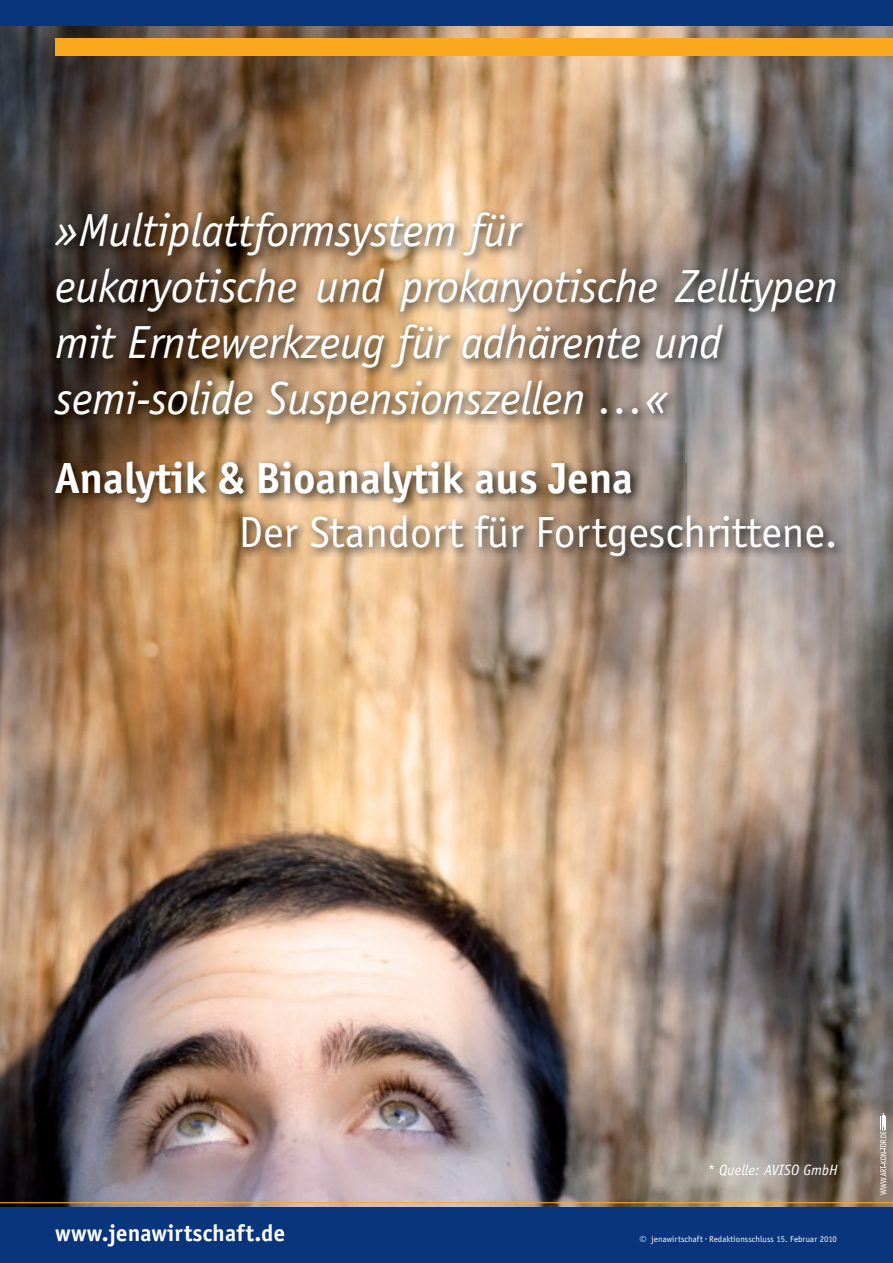
<style>
.page{position:relative;width:893px;height:1263px;background:#fff}
.page>*{position:absolute;margin:0;border:0;box-sizing:border-box;transform-origin:0 0}
.t1{font:italic 46.5px/55.8px "Officina Sans Std";letter-spacing:-.01em;color:#fff}
.t2{font:45px "Officina Sans";color:#fff}
.t3{font:700 45px "Officina Sans";color:#fff}
.t4{font:700 24px "Officina Sans";letter-spacing:.01em;color:#fff}
.t5{font:italic 15px "Officina Sans Std";color:#fff}
.t6{font:9px "Officina Sans";letter-spacing:.01em;color:#fff}
</style>
<div class="page">
<img style="left:0;top:26px;width:893px;height:1181px">
<div style="left:0;top:0;width:893px;height:26px;background:#08357c"></div>
<div style="left:55px;top:38px;width:838px;height:17px;background:#faa91e"></div>
<hr style="left:0;top:1202px;width:893px;height:1px;background:#faa91e">
<img style="left:48px;top:207px;width:797px;height:360px">
<div style="left:0;top:1207px;width:893px;height:56px;background:#08357c"></div>
<svg style="left:880px;top:1113px;width:7px;height:82px"></svg>
<p class="t1" style="left:55px;top:203px;width:784px">»Multiplattformsystem für<br>eukaryotische und prokaryotische Zelltypen mit Erntewerkzeug für adhärente und semi-solide Suspensionszellen …«</p>
<p class="t3" style="left:55px;top:451px;width:579px">Analytik &amp; Bioanalytik aus Jena</p>
<p class="t2" style="left:239px;top:507px;width:600px">Der Standort für Fortgeschrittene.</p>
<p class="t5" style="left:707px;top:1161px;width:132px">* Quelle: AVISO GmbH</p>
<p class="t4" style="left:55px;top:1219px;width:231px">www.jenawirtschaft.de</p>
<p class="t6" style="left:640px;top:1233px;width:199px">© jenawirtschaft · Redaktionsschluss 15. Februar 2010</p>
</div>
